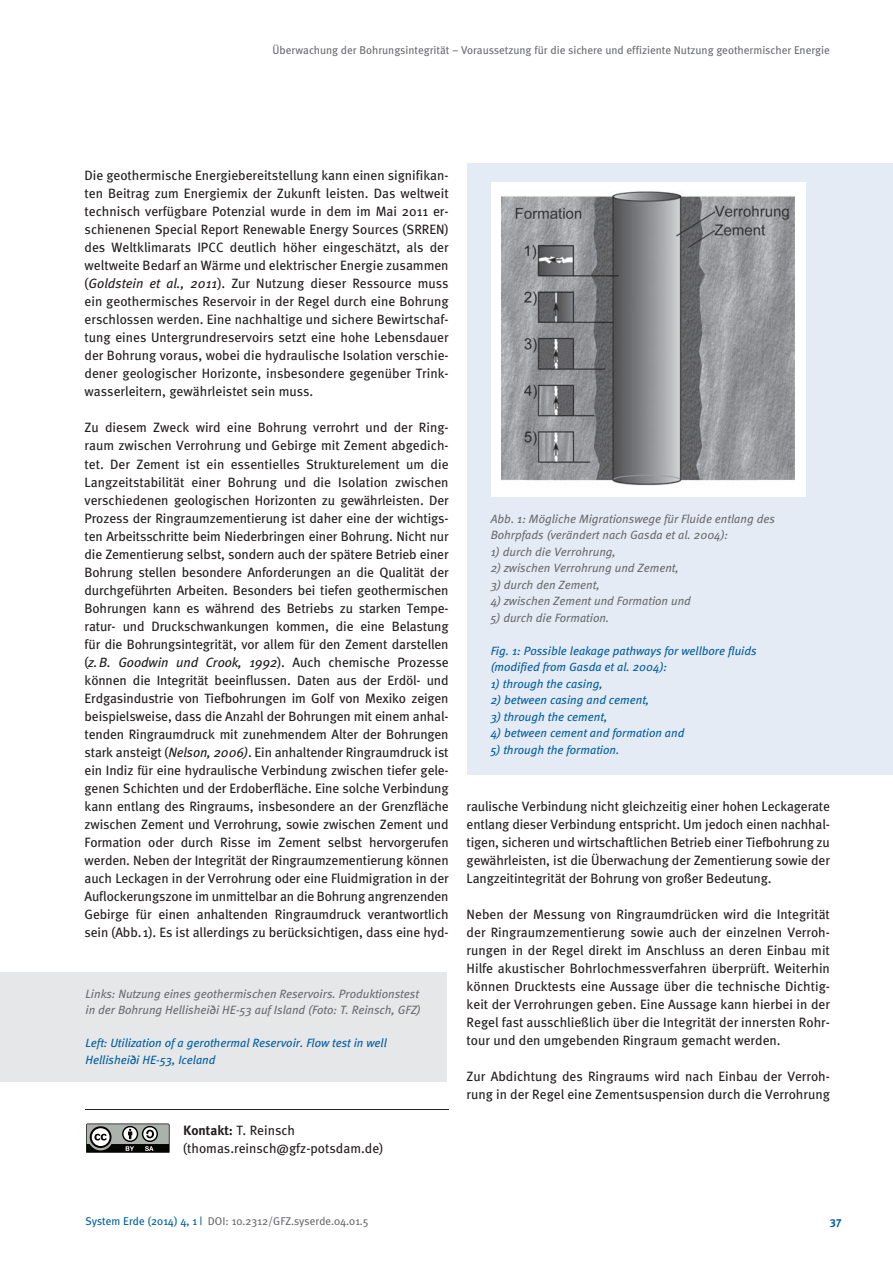
<style>
.page{position:relative;width:893px;height:1263px;background:#fff}
.page>*{position:absolute;margin:0;border:0;box-sizing:border-box;transform-origin:0 0}
.t1{font:13.5px/18px "Meta";color:#231f20;text-align:justify}
.t2{font:italic 12px/16.5px "Meta";color:#6c6d70}
.t3{font:italic 12px/16.5px "Meta";color:#005f9f}
.t4{font:11.25px "Meta";color:#6c6d70}
.t5{font:11.25px "Meta Plus";color:#6c6d70}
.t6{font:700 11.25px "Meta";color:#005f9f}
.s1{font-style:italic}
.s2{font-family:"Meta Plus";font-weight:700}
.s3{color:#005f9f}
</style>
<div class="page">
<div style="left:0;top:972px;width:447px;height:109px;background:#e6e7e9"></div>
<hr style="left:85px;top:1109px;width:363px;height:1px;background:#231f20">
<svg style="left:86px;top:1123px;width:84px;height:30px;background:#767a76"></svg>
<div style="left:466px;top:163px;width:426px;height:611px;background:#e5ebf4"></div>
<div style="left:490px;top:182px;width:315px;height:314px;background:#fff"></div>
<img style="left:501px;top:191px;width:293px;height:295px">
<p class="t4" style="left:272px;top:43px;width:558px">Überwachung der Bohrungsintegrität – Voraussetzung für die sichere und effiziente Nutzung geothermischer Energie</p>
<p class="t1" style="left:85px;top:166px;width:365px">Die geothermische Energiebereitstellung kann einen signifikan&shy;ten Beitrag zum Energiemix der Zukunft leisten. Das weltweit technisch verfügbare Potenzial wurde in dem im Mai 2011 er&shy;schienenen Special Report Renewable Energy Sources (SRREN) des Weltklimarats IPCC deutlich höher eingeschätzt, als der weltweite Bedarf an Wärme und elektrischer Energie zusammen (<span class="s1">Goldstein et al., 2011</span>). Zur Nutzung dieser Ressource muss ein geothermisches Reservoir in der Regel durch eine Bohrung erschlossen werden. Eine nachhaltige und sichere Bewirtschaf&shy;tung eines Untergrundreservoirs setzt eine hohe Lebensdauer der Bohrung voraus, wobei die hydraulische Isolation verschie&shy;dener geologischer Horizonte, insbesondere gegenüber Trink&shy;wasserleitern, gewährleistet sein muss.</p>
<p class="t1" style="left:85px;top:418px;width:365px">Zu diesem Zweck wird eine Bohrung verrohrt und der Ring&shy;raum zwischen Verrohrung und Gebirge mit Zement abgedich&shy;tet. Der Zement ist ein essentielles Strukturelement um die Langzeitstabilität einer Bohrung und die Isolation zwischen verschiedenen geologischen Horizonten zu gewährleisten. Der Prozess der Ringraumzementierung ist daher eine der wichtigs&shy;ten Arbeitsschritte beim Niederbringen einer Bohrung. Nicht nur die Zementierung selbst, sondern auch der spätere Betrieb einer Bohrung stellen besondere Anforderungen an die Qualität der durchgeführten Arbeiten. Besonders bei tiefen geothermischen Bohrungen kann es während des Betriebs zu starken Tempe&shy;ratur- und Druckschwankungen kommen, die eine Belastung für die Bohrungsintegrität, vor allem für den Zement darstellen (<span class="s1">z.B. Goodwin und Crook, 1992</span>). Auch chemische Prozesse können die Integrität beeinflussen. Daten aus der Erdöl- und Erdgasindustrie von Tiefbohrungen im Golf von Mexiko zeigen beispielsweise, dass die Anzahl der Bohrungen mit einem anhal&shy;tenden Ringraumdruck mit zunehmendem Alter der Bohrungen stark ansteigt (<span class="s1">Nelson, 2006)</span>. Ein anhaltender Ringraumdruck ist ein Indiz für eine hydraulische Verbindung zwischen tiefer gele&shy;genen Schichten und der Erdoberfläche. Eine solche Verbindung kann entlang des Ringraums, insbesondere an der Grenzfläche zwischen Zement und Verrohrung, sowie zwischen Zement und Formation oder durch Risse im Zement selbst hervorgerufen werden. Neben der Integrität der Ringraumzementierung können auch Leckagen in der Verrohrung oder eine Fluidmigration in der Auflockerungszone im unmittelbar an die Bohrung angrenzenden Gebirge für einen anhaltenden Ringraumdruck verantwortlich sein (Abb.1). Es ist allerdings zu berücksichtigen, dass eine hyd-</p>
<p class="t2" style="left:85px;top:985px;width:336px">Links: Nutzung eines geothermischen Reservoirs. Produktionstest in der Bohrung Hellisheiði HE-53 auf Island (Foto: T. Reinsch, GFZ)</p>
<p class="t3" style="left:85px;top:1034px;width:303px">Left: Utilization of a gerothermal Reservoir. Flow test in well<br>Hellisheiði HE-53, Iceland</p>
<p class="t1" style="left:183px;top:1120px;width:201px"><span class="s2">Kontakt:</span> T. Reinsch (thomas.reinsch@gfz-potsdam.de)</p>
<p class="t2" style="left:490px;top:510px;width:285px">Abb. 1: Mögliche Migrationswege für Fluide entlang des<br>Bohrpfads (verändert nach Gasda et al. 2004):</p>
<p class="t2" style="left:490px;top:543px;width:127px">1) durch die Verrohrung,</p>
<p class="t2" style="left:490px;top:559px;width:189px">2) zwischen Verrohrung und Zement,</p>
<p class="t2" style="left:490px;top:576px;width:110px">3) durch den Zement,</p>
<p class="t2" style="left:490px;top:592px;width:201px">4) zwischen Zement und Formation und</p>
<p class="t2" style="left:490px;top:609px;width:120px">5) durch die Formation.</p>
<p class="t3" style="left:490px;top:642px;width:267px">Fig. 1: Possible leakage pathways for wellbore fluids (modified from Gasda et al. 2004):</p>
<p class="t3" style="left:490px;top:675px;width:113px">1) through the casing,</p>
<p class="t3" style="left:490px;top:691px;width:160px">2) between casing and cement,</p>
<p class="t3" style="left:490px;top:708px;width:118px">3) through the cement,</p>
<p class="t3" style="left:490px;top:724px;width:195px">4) between cement and formation and</p>
<p class="t3" style="left:490px;top:741px;width:130px">5) through the formation.</p>
<p class="t1" style="left:466px;top:796px;width:365px">raulische Verbindung nicht gleichzeitig einer hohen Leckagerate entlang dieser Verbindung entspricht. Um jedoch einen nachhal&shy;tigen, sicheren und wirtschaftlichen Betrieb einer Tiefbohrung zu gewährleisten, ist die Überwachung der Zementierung sowie der Langzeitintegrität der Bohrung von großer Bedeutung.</p>
<p class="t1" style="left:466px;top:904px;width:365px">Neben der Messung von Ringraumdrücken wird die Integrität der Ringraumzementierung sowie auch der einzelnen Verroh&shy;rungen in der Regel direkt im Anschluss an deren Einbau mit Hilfe akustischer Bohrlochmessverfahren überprüft. Weiterhin können Drucktests eine Aussage über die technische Dichtig&shy;keit der Verrohrungen geben. Eine Aussage kann hierbei in der Regel fast ausschließlich über die Integrität der innersten Rohr&shy;tour und den umgebenden Ringraum gemacht werden.</p>
<p class="t1" style="left:466px;top:1066px;width:365px">Zur Abdichtung des Ringraums wird nach Einbau der Verroh&shy;rung in der Regel eine Zementsuspension durch die Verrohrung</p>
<p class="t5" style="left:85px;top:1214px;width:285px"><span class="s3">System Erde (2014) 4, 1 |</span> DOI: 10.2312/GFZ.syserde.04.01.5</p>
<p class="t6" style="left:829px;top:1214px;width:13px">37</p>
</div>
